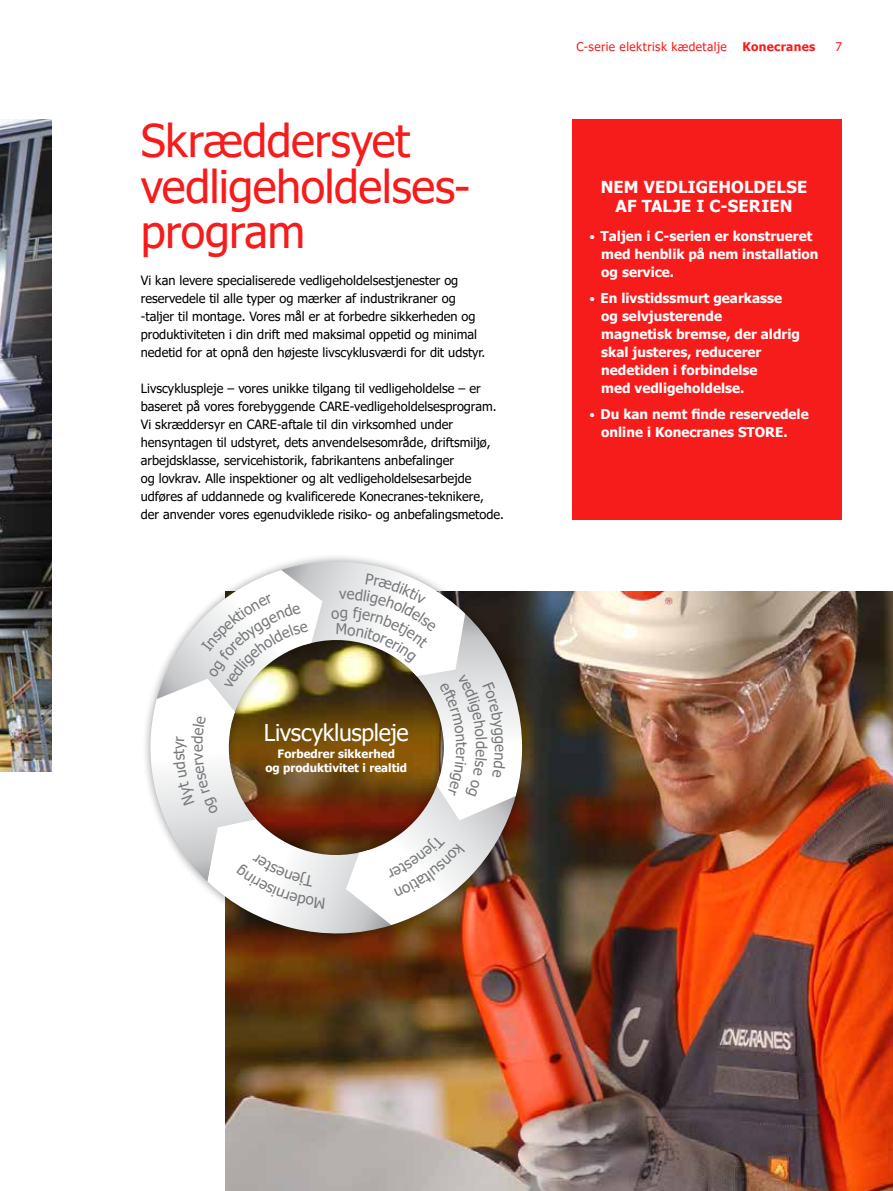
<style>
.page{position:relative;width:893px;height:1191px;background:#fff}
.page>*{position:absolute;margin:0;border:0;box-sizing:border-box;transform-origin:0 0}
.t1{font:45px/45px "Tahoma";letter-spacing:-.01em;color:#f71c1c}
.t2{font:23.1px "Tahoma";letter-spacing:-.015em;color:#fff}
.t3{font:700 16.5px/18.8px "Tahoma";letter-spacing:.01em;color:#fff;text-align:center}
.t4{font:14.85px "Tahoma";color:#77787b}
.t5{font:700 13.5px/18px "Tahoma";color:#fff}
.t6{font:12.75px/18px "Tahoma";color:#000}
.t7{font:12px "Tahoma";letter-spacing:.035em;color:#f71c1c}
.t8{font:700 12px "Tahoma";letter-spacing:.025em;color:#f71c1c}
.t9{font:700 11.55px/13.5px "Tahoma";color:#fff;text-align:center}
.s1{font-weight:400;font-size:12px}
</style>
<div class="page">
<img style="left:225px;top:591px;width:668px;height:600px">
<img style="left:0;top:119px;width:51px;height:652px">
<div style="left:573px;top:119px;width:269px;height:400px;background:#f71c1c"></div>
<div style="left:141px;top:552px;width:390px;height:390px;background:#000;opacity:.4"></div>
<svg style="left:150px;top:561px;width:372px;height:372px"></svg>
<h1 class="t1" style="left:141px;top:121px;width:327px">Skræddersyet vedligeholdelses&shy;program</h1>
<p class="t6" style="left:141px;top:272px;width:346px">Vi kan levere specialiserede vedligeholdelsestjenester og reservedele til alle typer og mærker af industrikraner og -taljer til montage. Vores mål er at forbedre sikkerheden og produktiviteten i din drift med maksimal oppetid og minimal nedetid for at opnå den højeste livscyklusværdi for dit udstyr.</p>
<p class="t6" style="left:141px;top:380px;width:365px">Livscykluspleje – vores unikke tilgang til vedligeholdelse – er baseret på vores forebyggende CARE-vedligeholdelsesprogram.<br>Vi skræddersyr en CARE-aftale til din virksomhed under hensyntagen til udstyret, dets anvendelsesområde, driftsmiljø, arbejdsklasse, servicehistorik, fabrikantens anbefalinger<br>og lovkrav. Alle inspektioner og alt vedligeholdelsesarbejde udføres af uddannede og kvalificerede Konecranes-teknikere, der anvender vores egenudviklede risiko- og anbefalingsmetode.</p>
<p class="t4" style="left:339px;top:584px;width:9px">v</p>
<h2 class="t2" style="left:264px;top:717px;width:146px">Livscykluspleje</h2>
<p class="t9" style="left:265px;top:748px;width:143px">Forbedrer sikkerhed<br>og produktivitet i realtid</p>
<p class="t4" style="left:491px;top:740px;width:10px;rotate:90deg">d</p>
<p class="t7" style="left:576px;top:39px;width:152px">C-serie elektrisk kædetalje</p>
<p class="t8" style="left:742px;top:38px;width:74px">Konecranes</p>
<p class="t7" style="left:835px;top:39px;width:8px">7</p>
<p class="t3" style="left:601px;top:178px;width:208px">NEM VEDLIGEHOLDELSE<br>AF TALJE I C-SERIEN</p>
<p class="t5" style="left:601px;top:228px;width:219px;text-indent:-12px"><span class="s1">•</span> Taljen i C-serien er konstrueret med henblik på nem installation og service.</p>
<p class="t5" style="left:601px;top:290px;width:200px;text-indent:-12px"><span class="s1">•</span> En livstidssmurt gearkasse og selvjusterende<br>magnetisk bremse, der aldrig skal justeres, reducerer nedetiden i forbindelse<br>med vedligeholdelse.</p>
<p class="t5" style="left:601px;top:405px;width:209px;text-indent:-12px"><span class="s1">•</span> Du kan nemt finde reservedele online i Konecranes STORE.</p>
</div>
